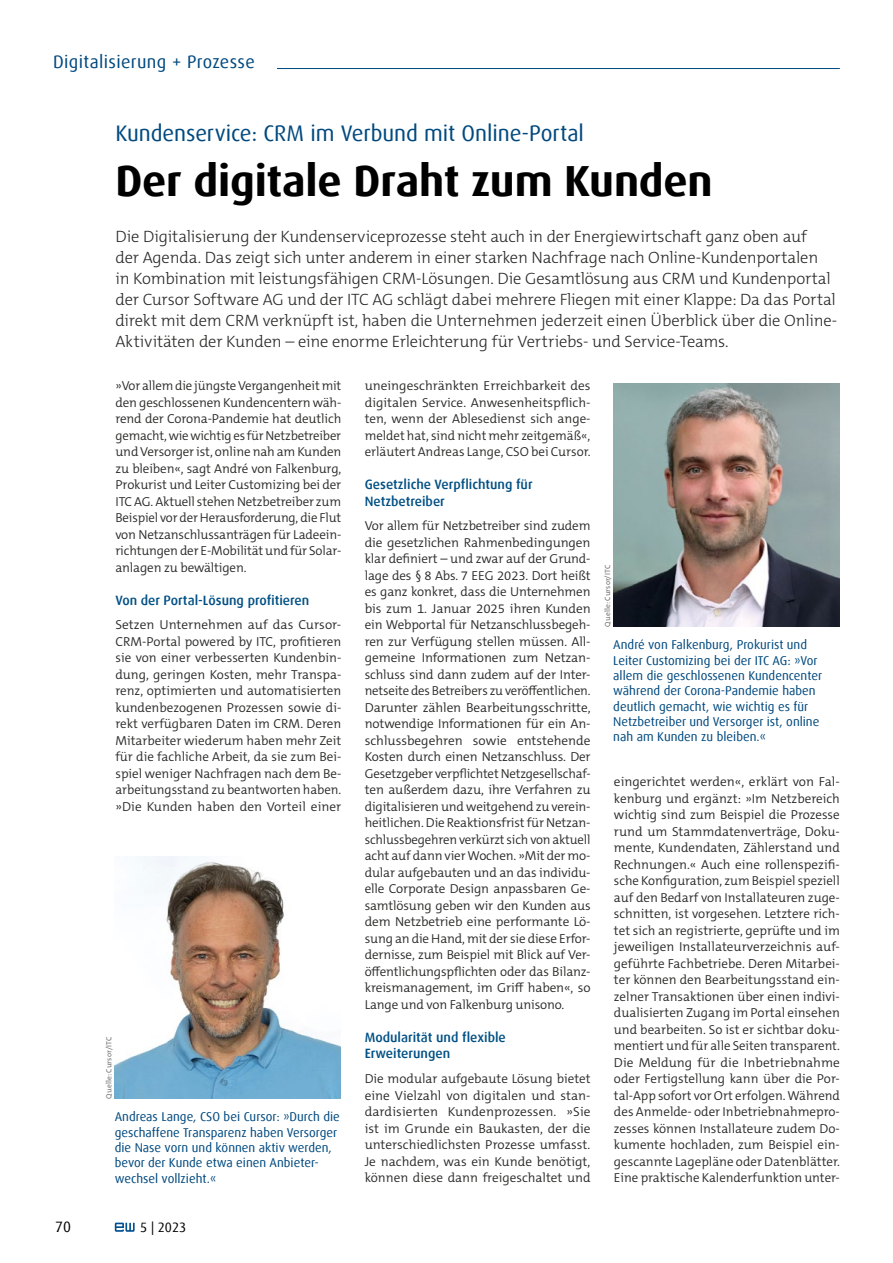
<style>
.page{position:relative;width:893px;height:1263px;background:#fff}
.page>*{position:absolute;margin:0;border:0;box-sizing:border-box;transform-origin:0 0}
.t1{font:700 43.5px "Dax Offc";letter-spacing:-.005em;color:#000}
.t2{font:22.5px "Dax Offc";letter-spacing:-.005em;color:#00497f}
.t3{font:18px "Dax Offc";letter-spacing:.02em;color:#00497f}
.t4{font:300 16.5px/21px "The Mix C5";letter-spacing:-.01em;color:#282827}
.t5{font:15px "Dax Offc";color:#000}
.t6{font:500 13.5px/16.5px "Dax Offc";color:#005084}
.t7{font:13.5px "Dax Offc";color:#000}
.t8{font:300 13.05px/16.5px "The Mix C5";color:#282827;text-align:justify}
.t9{font:12.75px/15.3px "Dax Offc";color:#00497f}
.t10{font:7.5px "The Mix C5";letter-spacing:.015em;color:#706f6f}
</style>
<div class="page">
<svg style="left:115px;top:1222px;width:20px;height:10px"></svg>
<hr style="left:53px;top:68px;width:787px;height:1px;background:#00497f">
<img style="left:613px;top:383px;width:226px;height:244px">
<img style="left:115px;top:856px;width:226px;height:242px">
<div style="left:32px;top:0;width:245px;height:72px;background:#fff"></div>
<h3 class="t3" style="left:53px;top:50px;width:203px">Digitalisierung + Prozesse</h3>
<h2 class="t2" style="left:115px;top:119px;width:470px">Kundenservice: CRM im Verbund mit Online-Portal</h2>
<h1 class="t1" style="left:115px;top:153px;width:599px">Der digitale Draht zum Kunden</h1>
<p class="t4" style="left:115px;top:226px;width:723px">Die Digitalisierung der Kundenserviceprozesse steht auch in der Energiewirtschaft ganz oben auf<br>der Agenda. Das zeigt sich unter anderem in einer starken Nachfrage nach Online-Kundenportalen<br>in Kombination mit leistungsfähigen CRM-Lösungen. Die Gesamtlösung aus CRM und Kundenportal der Cursor Software AG und der ITC AG schlägt dabei mehrere Fliegen mit einer Klappe: Da das Portal direkt mit dem CRM verknüpft ist, haben die Unternehmen jederzeit einen Überblick über die Online-Aktivitäten der Kunden – eine enorme Erleichterung für Vertriebs- und Service-Teams.</p>
<p class="t8" style="left:115px;top:378px;width:227px">»Vor allem die jüngste Vergangenheit mit den geschlossenen Kundencentern wäh&shy;rend der Corona-Pandemie hat deutlich gemacht, wie wichtig es für Netzbetreiber und Versorger ist, online nah am Kunden zu bleiben«, sagt André von Falkenburg, Prokurist und Leiter Customizing bei der ITC AG. Aktuell stehen Netzbetreiber zum Beispiel vor der Herausforderung, die Flut von Netzanschlussanträgen für Ladeein&shy;richtungen der E-Mobilität und für Solar&shy;anlagen zu bewältigen.</p>
<p class="t6" style="left:115px;top:592px;width:195px">Von der Portal-Lösung profitieren</p>
<p class="t8" style="left:115px;top:617px;width:227px">Setzen Unternehmen auf das Cursor-CRM-Portal powered by ITC, profitieren sie von einer verbesserten Kundenbin&shy;dung, geringen Kosten, mehr Transpa&shy;renz, optimierten und automatisierten kundenbezogenen Prozessen sowie di&shy;rekt verfügbaren Daten im CRM. Deren Mitarbeiter wiederum haben mehr Zeit für die fachliche Arbeit, da sie zum Bei&shy;spiel weniger Nachfragen nach dem Be&shy;arbeitungsstand zu beantworten haben. »Die Kunden haben den Vorteil einer</p>
<p class="t8" style="left:365px;top:378px;width:227px">uneingeschränkten Erreichbarkeit des digitalen Service. Anwesenheitspflich&shy;ten, wenn der Ablesedienst sich ange&shy;meldet hat, sind nicht mehr zeitgemäß«, erläutert Andreas Lange, CSO bei Cursor.</p>
<p class="t6" style="left:365px;top:476px;width:169px">Gesetzliche Verpflichtung für<br>Netzbetreiber</p>
<p class="t8" style="left:365px;top:518px;width:227px">Vor allem für Netzbetreiber sind zudem die gesetzlichen Rahmenbedingungen klar definiert – und zwar auf der Grund&shy;lage des § 8 Abs. 7 EEG 2023. Dort heißt es ganz konkret, dass die Unternehmen bis zum 1. Januar 2025 ihren Kunden ein Webportal für Netzanschlussbegeh&shy;ren zur Verfügung stellen müssen. All&shy;gemeine Informationen zum Netzan&shy;schluss sind dann zudem auf der Inter&shy;netseite des Betreibers zu veröffentlichen.<br>Darunter zählen Bearbeitungsschritte, notwendige Informationen für ein An&shy;schlussbegehren sowie entstehende Kosten durch einen Netzanschluss. Der Gesetzgeber verpflichtet Netzgesellschaf&shy;ten außerdem dazu, ihre Verfahren zu digitalisieren und weitgehend zu verein&shy;heitlichen. Die Reaktionsfrist für Netzan&shy;schlussbegehren verkürzt sich von aktuell acht auf dann vier Wochen. »Mit der mo&shy;dular aufgebauten und an das individu&shy;elle Corporate Design anpassbaren Ge&shy;samtlösung geben wir den Kunden aus dem Netzbetrieb eine performante Lö&shy;sung an die Hand, mit der sie diese Erfor&shy;dernisse, zum Beispiel mit Blick auf Ver&shy;öffentlichungspflichten oder das Bilanz&shy;kreismanagement, im Griff haben«, so Lange und von Falkenburg unisono.</p>
<p class="t6" style="left:365px;top:1029px;width:143px">Modularität und flexible<br>Erweiterungen</p>
<p class="t8" style="left:365px;top:1071px;width:227px">Die modular aufgebaute Lösung bietet eine Vielzahl von digitalen und stan&shy;dardisierten Kundenprozessen. »Sie ist im Grunde ein Baukasten, der die unterschiedlichsten Prozesse umfasst.<br>Je nachdem, was ein Kunde benötigt, können diese dann freigeschaltet und</p>
<p class="t10" style="left:603px;top:627px;width:63px;rotate:-90deg">Quelle: Cursor/ITC</p>
<p class="t9" style="left:613px;top:637px;width:210px">André von Falkenburg, Prokurist und Leiter Customizing bei der ITC AG: »Vor allem die geschlossenen Kundencenter während der Corona-Pandemie haben deutlich gemacht, wie wichtig es für Netzbetreiber und Versorger ist, online nah am Kunden zu bleiben.«</p>
<p class="t8" style="left:614px;top:774px;width:227px">eingerichtet werden«, erklärt von Fal&shy;kenburg und ergänzt: »Im Netzbereich wichtig sind zum Beispiel die Prozesse rund um Stammdatenverträge, Doku&shy;mente, Kundendaten, Zählerstand und Rechnungen.« Auch eine rollenspezifi&shy;sche Konfiguration, zum Beispiel speziell auf den Bedarf von Installateuren zuge&shy;schnitten, ist vorgesehen. Letztere rich&shy;tet sich an registrierte, geprüfte und im jeweiligen Installateurverzeichnis auf&shy;geführte Fachbetriebe. Deren Mitarbei&shy;ter können den Bearbeitungsstand ein&shy;zelner Transaktionen über einen indivi&shy;dualisierten Zugang im Portal einsehen und bearbeiten. So ist er sichtbar doku&shy;mentiert und für alle Seiten transparent.<br>Die Meldung für die Inbetriebnahme oder Fertigstellung kann über die Por&shy;tal-App sofort vor Ort erfolgen. Während des Anmelde- oder Inbetriebnahmepro&shy;zesses können Installateure zudem Do&shy;kumente hochladen, zum Beispiel ein&shy;gescannte Lagepläne oder Datenblätter.<br>Eine praktische Kalenderfunktion unter-</p>
<p class="t10" style="left:104px;top:1098px;width:63px;rotate:-90deg">Quelle: Cursor/ITC</p>
<p class="t9" style="left:115px;top:1109px;width:227px">Andreas Lange, CSO bei Cursor: »Durch die geschaffene Transparenz haben Versorger die Nase vorn und können aktiv werden, bevor der Kunde etwa einen Anbieter&shy;wechsel vollzieht.«</p>
<p class="t5" style="left:55px;top:1217px;width:17px">70</p>
<p class="t7" style="left:140px;top:1218px;width:48px">5 | 2023</p>
</div>
